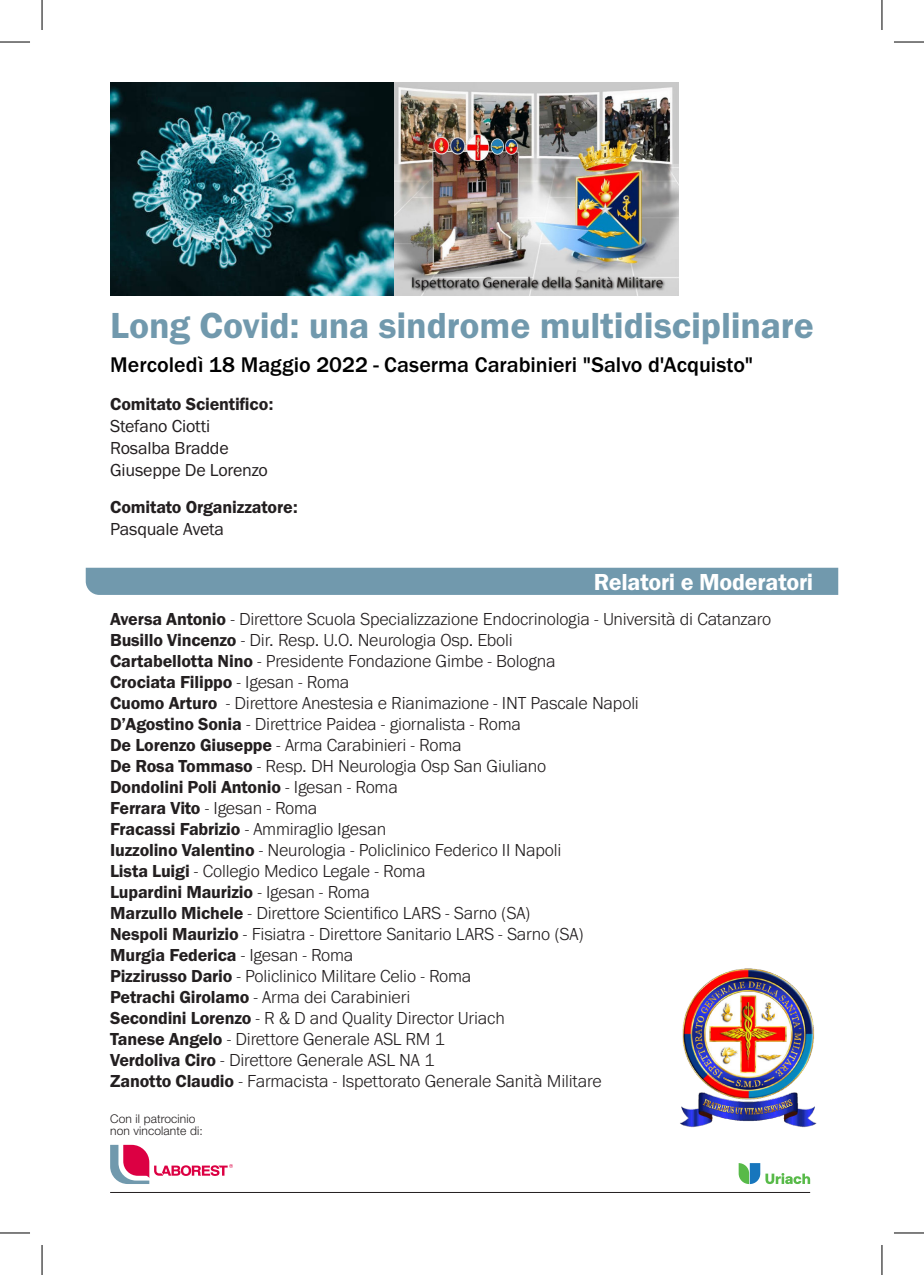
<style>
.page{position:relative;width:924px;height:1275px;background:#fff}
.page>*{position:absolute;margin:0;border:0;box-sizing:border-box;transform-origin:0 0}
.t1{font:37.6px "Franklin Gothic URW Dem";letter-spacing:-.005em;color:#7199ad}
.t2{font:24px "Franklin Gothic URW Dem";letter-spacing:-.01em;color:#fff}
.t3{font:500 22px "Franklin Gothic URW";color:#000}
.t4{font:300 18px "Franklin Gothic URW";letter-spacing:-.01em;color:#231f20}
.t5{font:18px "Franklin Gothic URW Dem";letter-spacing:-.01em;color:#231f20}
.t6{font:18px "Franklin Gothic URW Boo";letter-spacing:-.01em;color:#231f20}
.t7{font:300 12px "Helvetica Neue LT Std";letter-spacing:.01em;color:#231f20}
.s1{font-family:"Franklin Gothic URW Dem";font-weight:400}
.s2{font-family:"Franklin Gothic URW";font-weight:300}
</style>
<div class="page">
<hr style="left:110px;top:1192px;width:699px;height:1px;background:#231f20">
<svg style="left:110px;top:1144px;width:123px;height:40px"></svg>
<svg style="left:738px;top:1163px;width:71px;height:21px"></svg>
<div style="left:86px;top:568px;width:751px;height:27px;background:#7199ad"></div>
<img style="left:110px;top:83px;width:568px;height:213px">
<img style="left:680px;top:968px;width:137px;height:160px">
<hr style="left:0;top:42px;width:30px;height:1px;background:#000">
<hr style="left:893px;top:42px;width:30px;height:1px;background:#000">
<hr style="left:0;top:1232px;width:30px;height:1px;background:#000">
<hr style="left:893px;top:1232px;width:30px;height:1px;background:#000">
<hr style="left:42px;top:0;width:1px;height:30px;background:#000">
<hr style="left:42px;top:1245px;width:1px;height:30px;background:#000">
<hr style="left:881px;top:0;width:1px;height:30px;background:#000">
<hr style="left:881px;top:1245px;width:1px;height:30px;background:#000">
<p class="t1" style="left:110px;top:302px;width:704px">Long Covid: una sindrome multidisciplinare</p>
<p class="t3" style="left:110px;top:351px;width:644px">Mercoledì 18 Maggio 2022 - Caserma Carabinieri "Salvo d'Acquisto"</p>
<p class="t5" style="left:110px;top:393px;width:165px">Comitato Scientifico:</p>
<p class="t6" style="left:110px;top:415px;width:101px">Stefano Ciotti</p>
<p class="t6" style="left:110px;top:437px;width:120px">Rosalba Bradde</p>
<p class="t6" style="left:110px;top:459px;width:159px">Giuseppe De Lorenzo</p>
<p class="t5" style="left:110px;top:495px;width:189px">Comitato Organizzatore:</p>
<p class="t6" style="left:110px;top:517px;width:115px">Pasquale Aveta</p>
<p class="t2" style="left:593px;top:567px;width:221px">Relatori e Moderatori</p>
<p class="t4" style="left:110px;top:607px;width:662px"><span class="s1">Aversa Antonio</span> - Direttore Scuola Specializzazione Endocrinologia - Università di Catanzaro</p>
<p class="t4" style="left:110px;top:628px;width:404px"><span class="s1">Busillo Vincenzo</span> - Dir. Resp. U.O. Neurologia Osp. Eboli</p>
<p class="t4" style="left:110px;top:649px;width:447px"><span class="s1">Cartabellotta Nino</span> - Presidente Fondazione Gimbe - Bologna</p>
<p class="t5" style="left:110px;top:670px;width:240px">Crociata Filippo <span class="s2">- Igesan - Roma</span></p>
<p class="t4" style="left:110px;top:691px;width:530px"><span class="s1">Cuomo Arturo</span> - Direttore Anestesia e Rianimazione - INT Pascale Napoli</p>
<p class="t4" style="left:110px;top:712px;width:412px"><span class="s1">D’Agostino Sonia</span> - Direttrice Paidea - giornalista - Roma</p>
<p class="t4" style="left:110px;top:733px;width:353px"><span class="s1">De Lorenzo Giuseppe</span> - Arma Carabinieri - Roma</p>
<p class="t4" style="left:110px;top:754px;width:437px"><span class="s1">De Rosa Tommaso</span> - Resp. DH Neurologia Osp San Giuliano</p>
<p class="t5" style="left:110px;top:775px;width:289px">Dondolini Poli Antonio <span class="s2">- Igesan - Roma</span></p>
<p class="t4" style="left:110px;top:796px;width:209px"><span class="s1">Ferrara Vito</span> - Igesan - Roma</p>
<p class="t4" style="left:110px;top:817px;width:277px"><span class="s1">Fracassi Fabrizio</span> - Ammiraglio Igesan</p>
<p class="t4" style="left:110px;top:838px;width:452px"><span class="s1">Iuzzolino Valentino</span> - Neurologia - Policlinico Federico II Napoli</p>
<p class="t4" style="left:110px;top:859px;width:317px"><span class="s1">Lista Luigi</span> - Collegio Medico Legale - Roma</p>
<p class="t5" style="left:110px;top:880px;width:261px">Lupardini Maurizio <span class="s2">- Igesan - Roma</span></p>
<p class="t4" style="left:110px;top:901px;width:421px"><span class="s1">Marzullo Michele</span> - Direttore Scientifico LARS - Sarno (SA)</p>
<p class="t4" style="left:110px;top:922px;width:475px"><span class="s1">Nespoli Maurizio</span> - Fisiatra - Direttore Sanitario LARS - Sarno (SA)</p>
<p class="t5" style="left:110px;top:943px;width:245px">Murgia Federica <span class="s2">- Igesan - Roma</span></p>
<p class="t4" style="left:110px;top:964px;width:362px"><span class="s1">Pizzirusso Dario</span> - Policlinico Militare Celio - Roma</p>
<p class="t4" style="left:110px;top:985px;width:301px"><span class="s1">Petrachi Girolamo</span> - Arma dei Carabinieri</p>
<p class="t4" style="left:110px;top:1006px;width:396px"><span class="s1">Secondini Lorenzo</span> - R &amp; D and Quality Director Uriach</p>
<p class="t4" style="left:110px;top:1027px;width:336px"><span class="s1">Tanese Angelo</span> - Direttore Generale ASL RM 1</p>
<p class="t4" style="left:110px;top:1048px;width:326px"><span class="s1">Verdoliva Ciro</span> - Direttore Generale ASL NA 1</p>
<p class="t4" style="left:110px;top:1069px;width:493px"><span class="s1">Zanotto Claudio</span> - Farmacista - Ispettorato Generale Sanità Militare</p>
<p class="t7" style="left:110px;top:1111px;width:87px">Con il patrocinio</p>
<p class="t7" style="left:110px;top:1123px;width:94px">non vincolante di:</p>
</div>
